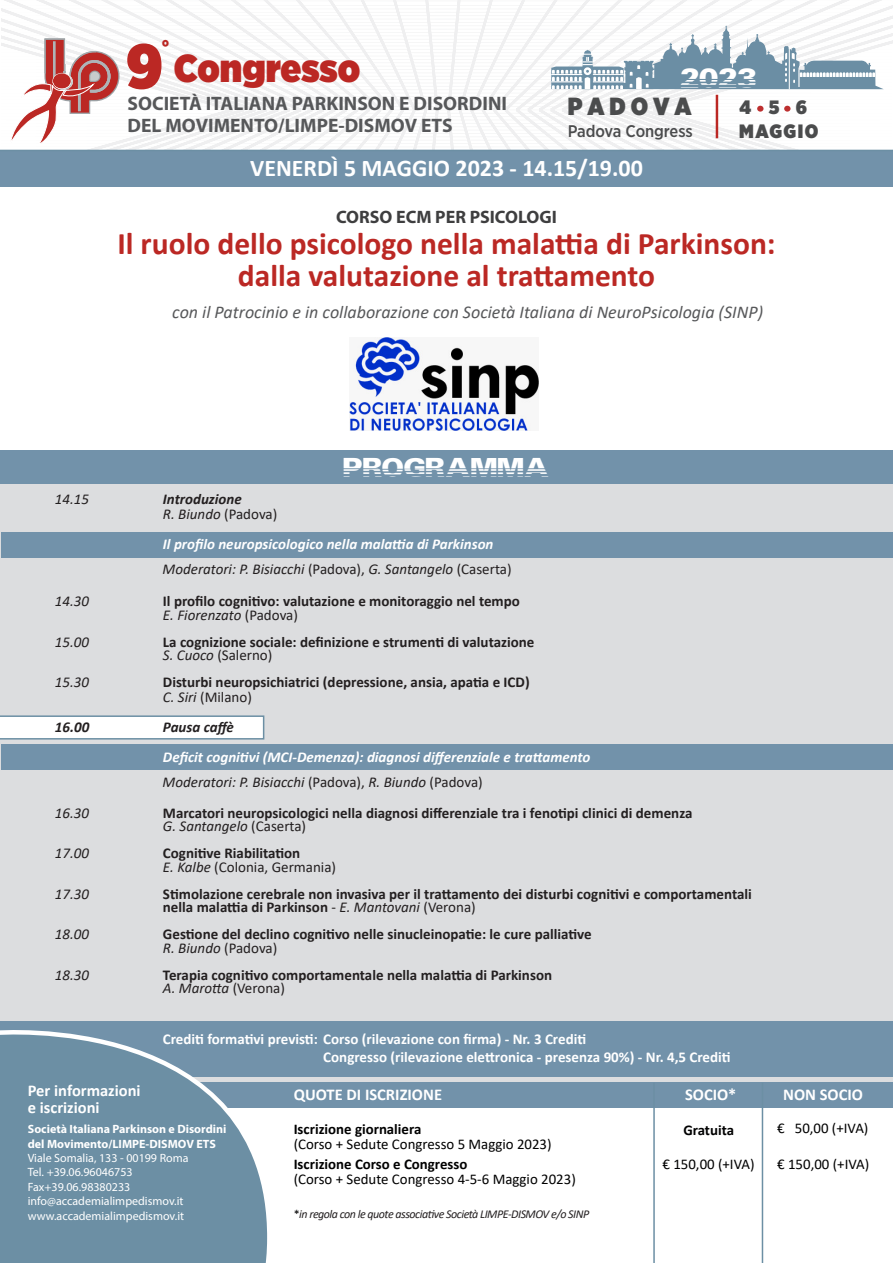
<style>
.page{position:relative;width:893px;height:1263px;background:#fff}
.page>*{position:absolute;margin:0;border:0;box-sizing:border-box;transform-origin:0 0}
.t1{font:900 63px "Gotham Narrow";color:#bb2824}
.t2{font:900 39px "Gotham Narrow";color:#bb2824}
.t3{font:34.2px "Ventilate AOE";color:#fff}
.t4{font:33px "Ventilate AOE";color:#fff}
.t5{font:700 31.5px "Calibri";color:#bb2824}
.t6{font:900 24.75px "Gotham Narrow";color:#4b4c4d}
.t7{font:700 24px "Calibri";color:#fff}
.t8{font:700 19.5px "Myriad Pro";color:#57585a}
.t9{font:900 19.35px "Gotham Narrow";letter-spacing:.075em;color:#4b4c4d}
.t10{font:900 18.6px "Gotham Narrow";color:#bb2824}
.t11{font:italic 18px "Calibri";color:#57585a}
.t12{font:700 18px "Myriad Pro";color:#3e3e3f}
.t13{font:500 16.8px "Gotham Narrow";letter-spacing:-.01em;color:#4b4c4d}
.t14{font:700 16.5px "Calibri";color:#fff}
.t15{font:700 15px "Calibri";color:#231f20}
.t16{font:italic 15px "Calibri";color:#231f20}
.t17{font:700 15px "Calibri";color:#fff}
.t18{font:italic 700 15px "Calibri";color:#fff}
.t19{font:15px "Calibri";color:#231f20}
.t20{font:italic 700 15px "Calibri";color:#231f20}
.t21{font:14.85px "Calibri";color:#000001}
.t22{font:700 14.85px "Calibri";color:#000001}
.t23{font:12px "Myriad Pro";color:#fff}
.t24{font:700 12px "Myriad Pro";color:#fff}
.t25{font:italic 12px "Calibri";letter-spacing:-.04em;color:#231f20}
.s1{font-style:normal}
.s2{font-style:italic}
.s3{font-weight:400}
.s4{font-weight:400;font-style:italic}
.s5{font-style:normal;color:#000001}
</style>
<div class="page">
<div style="left:0;top:463px;width:893px;height:621px;background:#dcdddf"></div>
<div style="left:0;top:150px;width:893px;height:37px;background:#7292aa"></div>
<svg style="left:1px;top:0;width:892px;height:150px"></svg>
<div style="left:170px;top:1082px;width:723px;height:25px;background:#7292aa"></div>
<hr style="left:653px;top:1083px;width:2px;height:180px;background:#6c8fa4">
<hr style="left:762px;top:1083px;width:1px;height:180px;background:#6c8fa4">
<div style="left:0;top:1020px;width:893px;height:56px;background:#7292aa"></div>
<svg style="left:0;top:715px;width:264px;height:24px;background:#eef2f4"></svg>
<svg style="left:0;top:1020px;width:274px;height:243px;fill:#6c8fa4"></svg>
<hr style="left:0;top:150px;width:893px;height:1px;background:#6c8fa4">
<div style="left:0;top:451px;width:893px;height:33px;background:#7292aa"></div>
<img style="left:349px;top:337px;width:189px;height:93px">
<div style="left:1px;top:745px;width:892px;height:25px;background:#7292aa"></div>
<div style="left:1px;top:532px;width:892px;height:26px;background:#7292aa"></div>
<p class="t10" style="left:162px;top:34px;width:9px">°</p>
<p class="t1" style="left:126px;top:24px;width:39px">9</p>
<p class="t2" style="left:174px;top:42px;width:188px">Congresso</p>
<p class="t8" style="left:128px;top:90px;width:381px">SOCIETÀ ITALIANA PARKINSON E DISORDINI</p>
<p class="t8" style="left:128px;top:113px;width:327px">DEL MOVIMENTO/LIMPE-DISMOV ETS</p>
<p class="t3" style="left:681px;top:59px;width:78px">2023</p>
<p class="t13" style="left:568px;top:121px;width:127px">Padova Congress</p>
<p class="t6" style="left:568px;top:90px;width:125px">P A D O V A</p>
<p class="t9" style="left:740px;top:94px;width:13px">4</p>
<p class="t9" style="left:769px;top:94px;width:12px">5</p>
<p class="t9" style="left:796px;top:94px;width:13px">6</p>
<p class="t9" style="left:739px;top:118px;width:81px">MAGGIO</p>
<p class="t7" style="left:250px;top:151px;width:394px">VENERDÌ 5 MAGGIO 2023 - 14.15/19.00</p>
<p class="t12" style="left:336px;top:205px;width:222px">CORSO ECM PER PSICOLOGI</p>
<p class="t5" style="left:117px;top:221px;width:660px">Il ruolo dello psicologo nella malattia di Parkinson:</p>
<p class="t5" style="left:238px;top:253px;width:419px">dalla valutazione al trattamento</p>
<p class="t11" style="left:172px;top:299px;width:592px">con il Patrocinio e in collaborazione con Società Italiana di NeuroPsicologia (SINP)</p>
<p class="t4" style="left:344px;top:448px;width:208px">PROGRAMMA</p>
<p class="t16" style="left:55px;top:489px;width:36px">14.15</p>
<p class="t20" style="left:163px;top:489px;width:80px">Introduzione</p>
<p class="t16" style="left:163px;top:504px;width:116px">R. Biundo <span class="s1">(Padova)</span></p>
<p class="t18" style="left:163px;top:534px;width:332px">Il profilo neuropsicologico nella malattia di Parkinson</p>
<p class="t16" style="left:163px;top:559px;width:350px">Moderatori: P. Bisiacchi <span class="s1">(Padova),</span> G. Santangelo <span class="s1">(Caserta)</span></p>
<p class="t16" style="left:55px;top:591px;width:36px">14.30</p>
<p class="t15" style="left:163px;top:591px;width:358px">Il profilo cognitivo: valutazione e monitoraggio nel tempo</p>
<p class="t16" style="left:163px;top:604px;width:137px">E. Fiorenzato <span class="s1">(Padova)</span></p>
<p class="t16" style="left:55px;top:631px;width:36px">15.00</p>
<p class="t15" style="left:163px;top:631px;width:373px">La cognizione sociale: definizione e strumenti di valutazione</p>
<p class="t19" style="left:163px;top:645px;width:111px"><span class="s2">S. Cuoco</span> (Salerno)</p>
<p class="t16" style="left:55px;top:672px;width:36px">15.30</p>
<p class="t15" style="left:163px;top:672px;width:368px">Disturbi neuropsichiatrici (depressione, ansia, apatia e ICD)</p>
<p class="t19" style="left:163px;top:687px;width:90px"><span class="s2">C. Siri</span> (Milano)</p>
<p class="t20" style="left:55px;top:717px;width:36px">16.00</p>
<p class="t20" style="left:163px;top:717px;width:73px">Pausa caffè</p>
<p class="t18" style="left:163px;top:747px;width:429px">Deficit cognitivi (MCI-Demenza): diagnosi differenziale e trattamento</p>
<p class="t16" style="left:163px;top:772px;width:322px">Moderatori: P. Bisiacchi <span class="s1">(Padova),</span> R. Biundo <span class="s1">(Padova)</span></p>
<p class="t16" style="left:55px;top:802px;width:36px">16.30</p>
<p class="t15" style="left:163px;top:802px;width:531px">Marcatori neuropsicologici nella diagnosi differenziale tra i fenotipi clinici di demenza</p>
<p class="t16" style="left:163px;top:816px;width:145px">G. Santangelo <span class="s1">(Caserta)</span></p>
<p class="t16" style="left:55px;top:843px;width:36px">17.00</p>
<p class="t15" style="left:163px;top:843px;width:139px">Cognitive Riabilitation</p>
<p class="t19" style="left:163px;top:856px;width:175px"><span class="s2">E. Kalbe</span> (Colonia, Germania)</p>
<p class="t16" style="left:55px;top:883px;width:36px">17.30</p>
<p class="t15" style="left:163px;top:883px;width:590px">Stimolazione cerebrale non invasiva per il trattamento dei disturbi cognitivi e comportamentali</p>
<p class="t15" style="left:163px;top:897px;width:314px">nella malattia di Parkinson <span class="s3">-</span> <span class="s4">E. Mantovani</span> <span class="s3">(Verona)</span></p>
<p class="t16" style="left:55px;top:924px;width:36px">18.00</p>
<p class="t15" style="left:163px;top:924px;width:430px">Gestione del declino cognitivo nelle sinucleinopatie: le cure palliative</p>
<p class="t16" style="left:163px;top:937px;width:116px">R. Biundo <span class="s1">(Padova)</span></p>
<p class="t16" style="left:55px;top:964px;width:36px">18.30</p>
<p class="t15" style="left:163px;top:964px;width:391px">Terapia cognitivo comportamentale nella malattia di Parkinson</p>
<p class="t16" style="left:163px;top:978px;width:124px">A. Marotta <span class="s1">(Verona)</span></p>
<p class="t14" style="left:28px;top:1079px;width:114px">Per informazioni</p>
<p class="t14" style="left:28px;top:1095px;width:73px">e iscrizioni</p>
<p class="t17" style="left:163px;top:1029px;width:425px">Crediti formativi previsti: Corso (rilevazione con firma) - Nr. 3 Crediti</p>
<p class="t17" style="left:323px;top:1047px;width:409px">Congresso (rilevazione elettronica - presenza 90%) - Nr. 4,5 Crediti</p>
<p class="t14" style="left:294px;top:1083px;width:150px">QUOTE DI ISCRIZIONE</p>
<p class="t14" style="left:685px;top:1083px;width:53px">SOCIO*</p>
<p class="t14" style="left:783px;top:1083px;width:81px">NON SOCIO</p>
<p class="t24" style="left:28px;top:1121px;width:200px">Società Italiana Parkinson e Disordini</p>
<p class="t24" style="left:28px;top:1136px;width:190px">del Movimento/LIMPE-DISMOV ETS</p>
<p class="t23" style="left:28px;top:1150px;width:162px">Viale Somalia, 133 - 00199 Roma</p>
<p class="t23" style="left:28px;top:1165px;width:106px">Tel. +39.06.96046753</p>
<p class="t23" style="left:28px;top:1179px;width:104px">Fax+39.06.98380233</p>
<p class="t23" style="left:28px;top:1194px;width:157px">info@accademialimpedismov.it</p>
<p class="t23" style="left:28px;top:1208px;width:158px">www.accademialimpedismov.it</p>
<p class="t21" style="left:777px;top:1118px;width:93px">€ 50,00 (+IVA)</p>
<p class="t22" style="left:294px;top:1118px;width:129px">Iscrizione giornaliera</p>
<p class="t22" style="left:683px;top:1119px;width:52px">Gratuita</p>
<p class="t21" style="left:294px;top:1134px;width:259px">(Corso + Sedute Congresso 5 Maggio 2023)</p>
<p class="t22" style="left:294px;top:1153px;width:175px">Iscrizione Corso e Congresso</p>
<p class="t21" style="left:294px;top:1168px;width:284px">(Corso + Sedute Congresso 4-5-6 Maggio 2023)</p>
<p class="t21" style="left:662px;top:1154px;width:94px">€ 150,00 (+IVA)</p>
<p class="t21" style="left:777px;top:1154px;width:94px">€ 150,00 (+IVA)</p>
<p class="t25" style="left:294px;top:1206px;width:297px"><span class="s5">*</span>in regola con le quote associative Società LIMPE-DISMOV e/o SINP</p>
</div>
